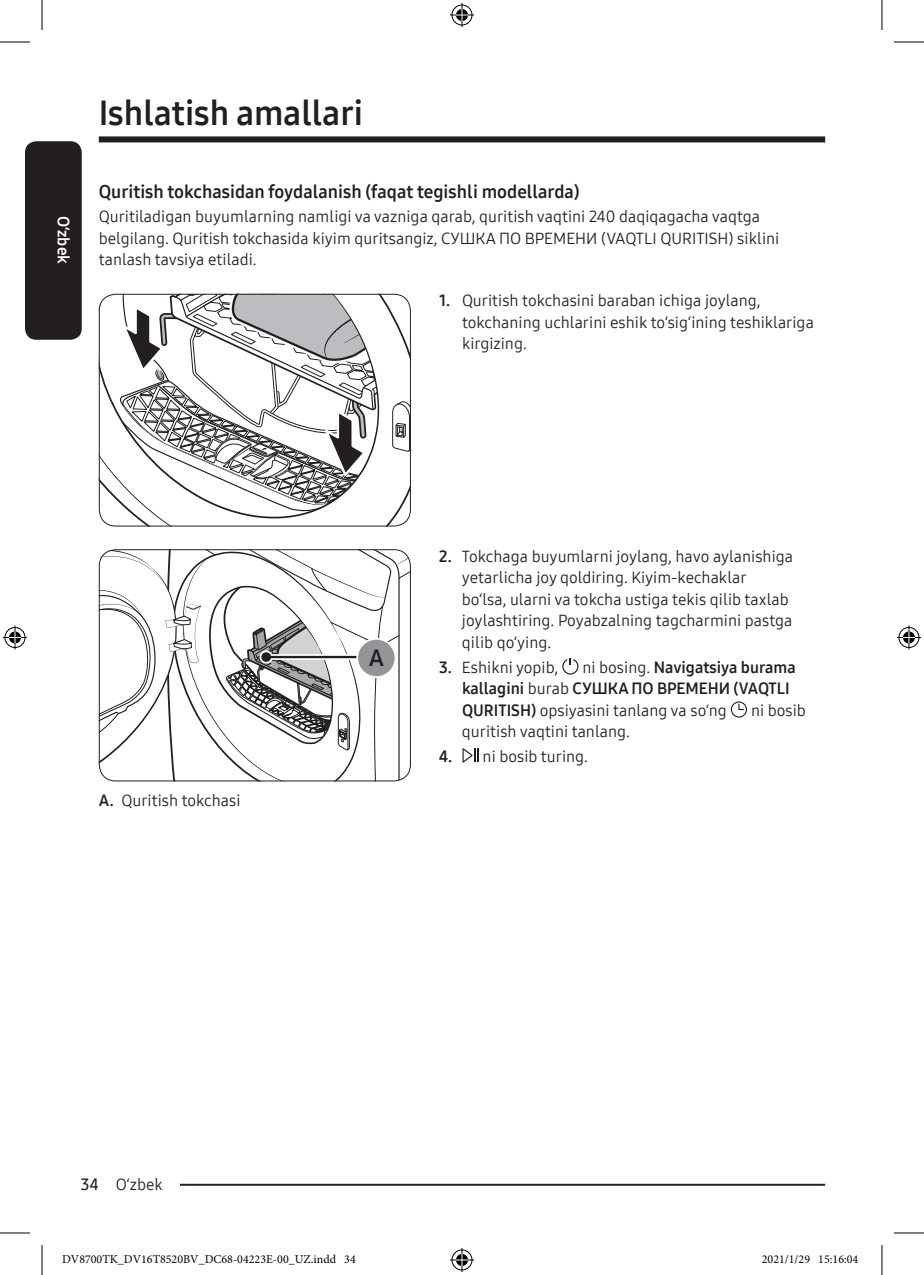
<style>
.page{position:relative;width:924px;height:1275px;background:#fff}
.page>*{position:absolute;margin:0;border:0;box-sizing:border-box;transform-origin:0 0}
.t1{font:34px "Samsung One 700";color:#231f20}
.t2{font:18px "Samsung One 700";color:#231f20}
.t3{font:16px/21.6px "Samsung One 400";color:#231f20}
.t4{font:16px/21.6px "Samsung One 700";color:#231f20}
.t5{font:16px "Samsung One 700";color:#fff}
.t6{font:12px "Minion Pro";color:#000}
.s1{font-family:"Samsung One 700"}
.s2{font-family:"Samsung One 400"}
.s3{font-family:"Samsung One 600"}
</style>
<div class="page">
<div style="left:25px;top:141px;width:57px;height:199px;background:#231f20;border-radius:11px"></div>
<div style="left:99px;top:136px;width:725px;height:6px;background:#231f20"></div>
<hr style="left:133px;top:1183px;width:691px;height:2px;background:#231f20">
<div style="left:99px;top:1172px;width:81px;height:20px;background:#fff"></div>
<svg style="left:99px;top:294px;width:214px;height:225px"></svg>
<svg style="left:116px;top:294px;width:295px;height:218px"></svg>
<div style="left:99px;top:294px;width:312px;height:232px;border:1px solid #231f20;border-radius:17px"></div>
<svg style="left:562px;top:658px;width:16px;height:16px"></svg>
<svg style="left:730px;top:701px;width:16px;height:16px"></svg>
<svg style="left:462px;top:748px;width:16px;height:14px"></svg>
<hr style="left:0;top:42px;width:30px;height:1px;background:#000">
<hr style="left:893px;top:42px;width:30px;height:1px;background:#000">
<hr style="left:0;top:1232px;width:30px;height:1px;background:#000">
<hr style="left:893px;top:1232px;width:30px;height:1px;background:#000">
<hr style="left:42px;top:0;width:1px;height:30px;background:#000">
<hr style="left:42px;top:1245px;width:1px;height:30px;background:#000">
<hr style="left:881px;top:0;width:1px;height:30px;background:#000">
<hr style="left:881px;top:1245px;width:1px;height:30px;background:#000">
<svg style="left:450px;top:3px;width:24px;height:24px"></svg>
<svg style="left:450px;top:1248px;width:24px;height:24px"></svg>
<svg style="left:3px;top:625px;width:24px;height:24px"></svg>
<svg style="left:897px;top:625px;width:23px;height:24px"></svg>
<svg style="left:99px;top:549px;width:312px;height:232px"></svg>
<p class="t5" style="left:74px;top:215px;width:50px;rotate:90deg">O‘zbek</p>
<p class="t1" style="left:99px;top:90px;width:265px">Ishlatish amallari</p>
<p class="t2" style="left:99px;top:179px;width:482px">Quritish tokchasidan foydalanish (faqat tegishli modellarda)</p>
<p class="t3" style="left:99px;top:206px;width:681px">Quritiladigan buyumlarning namligi va vazniga qarab, quritish vaqtini 240 daqiqagacha vaqtga belgilang. Quritish tokchasida kiyim quritsangiz, СУШКА ПО ВРЕМЕНИ (VAQTLI QURITISH) siklini tanlash tavsiya etiladi.</p>
<p class="t3" style="left:462px;top:289px;width:353px;text-indent:-23px"><span class="s1">1.</span> Quritish tokchasini baraban ichiga joylang, tokchaning uchlarini eshik to‘sig‘ining teshiklariga kirgizing.</p>
<p class="t3" style="left:99px;top:789px;width:143px"><span class="s1">A.</span> Quritish tokchasi</p>
<p class="t3" style="left:462px;top:545px;width:332px;text-indent:-23px"><span class="s1">2.</span> Tokchaga buyumlarni joylang, havo aylanishiga yetarlicha joy qoldiring. Kiyim-kechaklar bo‘lsa, ularni va tokcha ustiga tekis qilib taxlab joylashtiring. Poyabzalning tagcharmini pastga qilib qo‘ying.</p>
<p class="t3" style="left:439px;top:656px;width:120px"><span class="s1">3.</span> Eshikni yopib,</p>
<p class="t4" style="left:462px;top:656px;width:335px;text-indent:120px"><span class="s2">ni bosing.</span> Navigatsiya burama kallagini <span class="s2">burab</span> СУШКА ПО ВРЕМЕНИ (VAQTLI<br>QURITISH) <span class="s2">opsiyasini tanlang va so‘ng</span></p>
<p class="t3" style="left:750px;top:699px;width:56px">ni bosib</p>
<p class="t3" style="left:462px;top:720px;width:169px">quritish vaqtini tanlang.</p>
<p class="t3" style="left:439px;top:745px;width:150px"><span class="s1">4.</span> ni bosib turing.</p>
<p class="t3" style="left:81px;top:1173px;width:83px"><span class="s3">34</span> O‘zbek</p>
<p class="t6" style="left:62px;top:1251px;width:295px">DV8700TK_DV16T8520BV_DC68-04223E-00_UZ.indd 34</p>
<p class="t6" style="left:761px;top:1251px;width:98px">2021/1/29 15:16:04</p>
</div>
